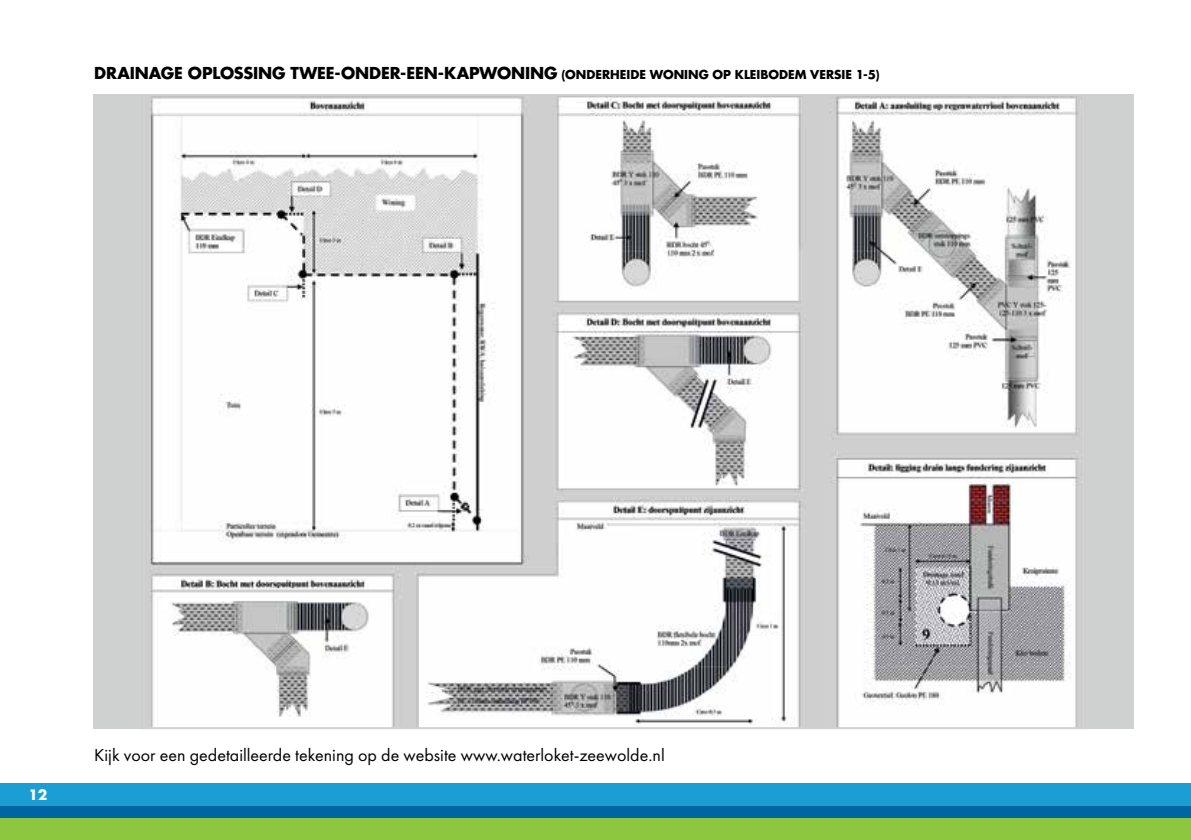
<style>
.page{position:relative;width:1191px;height:840px;background:#fff}
.page>*{position:absolute;margin:0;border:0;box-sizing:border-box;transform-origin:0 0}
.t1{font:18px "Futura PT";color:#000}
.t2{font:700 16px "Futura";letter-spacing:-.005em;color:#000}
.t3{font:700 14px "Futura";color:#fff}
.s1{font-size:12px}
</style>
<div class="page">
<div style="left:0;top:782px;width:1191px;height:23px;background:#1a9ed4"></div>
<div style="left:0;top:816px;width:1191px;height:23px;background:#8dc63f"></div>
<div style="left:0;top:805px;width:1191px;height:11px;background:#0065a4"></div>
<div style="left:93px;top:94px;width:1041px;height:634px;background:#cfd1d0"></div>
<img style="left:150px;top:97px;width:930px;height:628px">
<p class="t2" style="left:94px;top:62px;width:786px">DRAINAGE OPLOSSING TWEE-ONDER-EEN-KAPWONING <span class="s1">(ONDERHEIDE WONING OP KLEIBODEM VERSIE 1-5)</span></p>
<p class="t3" style="left:28px;top:784px;width:21px">12</p>
<p class="t1" style="left:94px;top:743px;width:572px">Kijk voor een gedetailleerde tekening op de website www.waterloket-zeewolde.nl</p>
</div>
